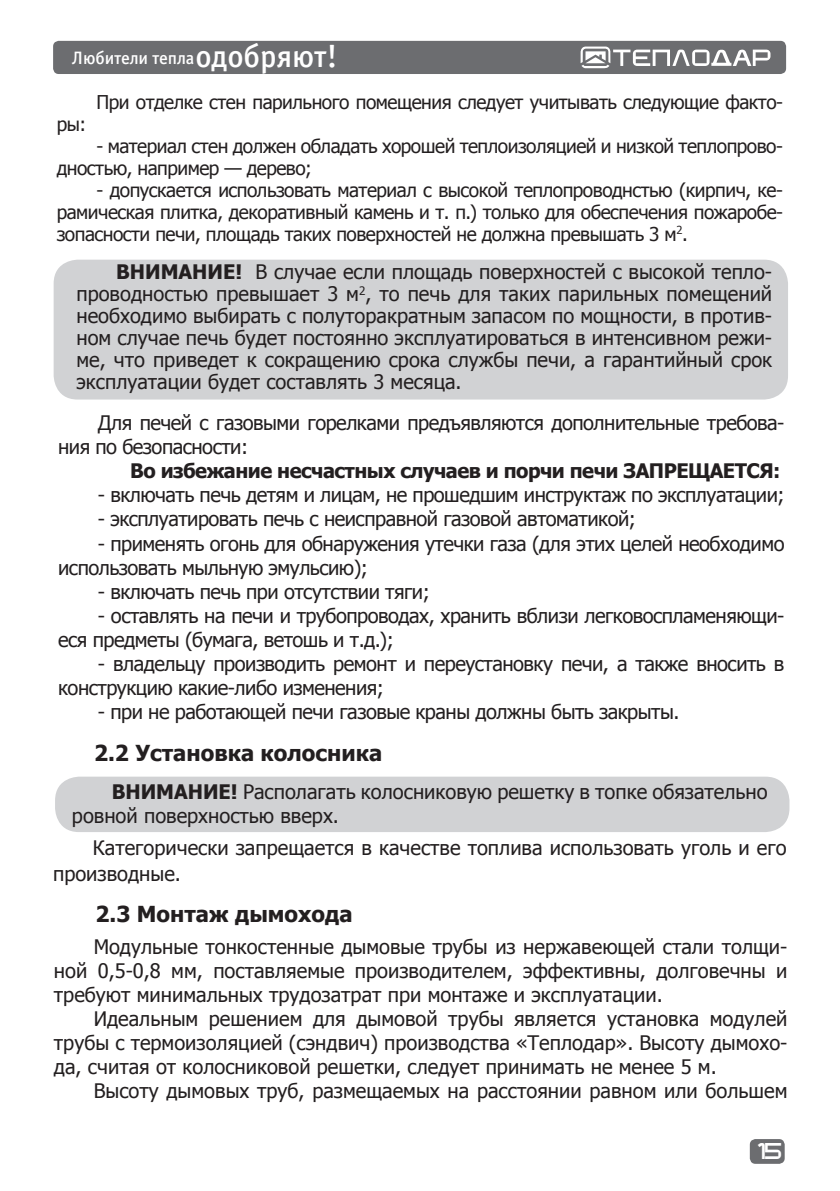
<style>
.page{position:relative;width:840px;height:1191px;background:#fff}
.page>*{position:absolute;margin:0;border:0;box-sizing:border-box;transform-origin:0 0}
.t1{font:700 22px "Tahoma";color:#231f20}
.t2{font:20px/24px "Tahoma";letter-spacing:-.025em;color:#231f20}
.t3{font:20px/24px "Tahoma";color:#231f20}
.t4{font:700 20px "Tahoma";letter-spacing:-.025em;color:#231f20}
.t5{font:19px/22px "Tahoma";letter-spacing:-.025em;color:#231f20}
.t6{font:18px "Officina Sans Medium C";letter-spacing:-.005em;color:#fff}
.t7{font:16px "teplodar";color:#fff}
.s1{font-size:32px}
.s2{font-weight:700}
</style>
<div class="page">
<div style="left:749px;top:1139px;width:35px;height:24px;background:#6c6d70;border-radius:6px"></div>
<div style="left:53px;top:41px;width:732px;height:33px;background:#6c6d70;border-radius:6px"></div>
<svg style="left:580px;top:46px;width:190px;height:22px"></svg>
<div style="left:54px;top:260px;width:733px;height:139px;background:#d1d2d4;border-radius:24px"></div>
<div style="left:55px;top:776px;width:734px;height:56px;background:#d1d2d4;border-radius:24px"></div>
<p class="t6" style="left:72px;top:48px;width:267px">Любители тепла<span class="s1">одобряют!</span></p>
<p class="t5" style="left:96px;top:90px;width:687px">При отделке стен парильного помещения следует учитывать следующие факто-</p>
<p class="t5" style="left:57px;top:112px;width:31px">ры:</p>
<p class="t5" style="left:57px;top:134px;width:727px;text-indent:40px">- материал стен должен обладать хорошей теплоизоляцией и низкой теплопрово&shy;дностью, например — дерево;</p>
<p class="t5" style="left:57px;top:178px;width:727px;text-align:justify;text-indent:40px">- допускается использовать материал с высокой теплопроводнстью (кирпич, ке&shy;рамическая плитка, декоративный камень и т. п.) только для обеспечения пожаробе&shy;зопасности печи, площадь таких поверхностей не должна превышать 3 м<sup>2</sup>.</p>
<p class="t2" style="left:76px;top:260px;width:697px;line-height:22px;text-align:justify;text-indent:40px"><span class="s2">ВНИМАНИЕ!</span> В случае если площадь поверхностей с высокой тепло&shy;проводностью превышает 3 м<sup>2</sup>, то печь для таких парильных помещений необходимо выбирать с полуторакратным запасом по мощности, в против&shy;ном случае печь будет постоянно эксплуатироваться в интенсивном режи&shy;ме, что приведет к сокращению срока службы печи, а гарантийный срок эксплуатации будет составлять 3 месяца.</p>
<p class="t2" style="left:58px;top:410px;width:727px;text-indent:40px">Для печей с газовыми горелками предъявляются дополнительные требова&shy;ния по безопасности:</p>
<p class="t4" style="left:130px;top:457px;width:651px">Во избежание несчастных случаев и порчи печи ЗАПРЕЩАЕТСЯ:</p>
<p class="t2" style="left:98px;top:482px;width:687px">- включать печь детям и лицам, не прошедшим инструктаж по эксплуатации;</p>
<p class="t2" style="left:98px;top:506px;width:539px">- эксплуатировать печь с неисправной газовой автоматикой;</p>
<p class="t2" style="left:58px;top:530px;width:727px;text-indent:40px">- применять огонь для обнаружения утечки газа (для этих целей необходимо использовать мыльную эмульсию);</p>
<p class="t2" style="left:98px;top:578px;width:333px">- включать печь при отсутствии тяги;</p>
<p class="t2" style="left:58px;top:602px;width:727px;text-indent:40px">- оставлять на печи и трубопроводах, хранить вблизи легковоспламеняющи&shy;еся предметы (бумага, ветошь и т.д.);</p>
<p class="t2" style="left:58px;top:650px;width:727px;text-indent:40px">- владельцу производить ремонт и переустановку печи, а также вносить в конструкцию какие-либо изменения;</p>
<p class="t2" style="left:98px;top:698px;width:582px">- при не работающей печи газовые краны должны быть закрыты.</p>
<p class="t1" style="left:94px;top:737px;width:289px">2.2 Установка колосника</p>
<p class="t3" style="left:72px;top:779px;width:697px;text-indent:40px"><span class="s2">ВНИМАНИЕ!</span> Располагать колосниковую решетку в топке обязательно ровной поверхностью вверх.</p>
<p class="t3" style="left:53px;top:834px;width:734px;line-height:26px;text-indent:40px">Категорически запрещается в качестве топлива использовать уголь и его производные.</p>
<p class="t1" style="left:95px;top:898px;width:258px">2.3 Монтаж дымохода</p>
<p class="t2" style="left:54px;top:933px;width:734px;text-align:justify;text-indent:40px">Модульные тонкостенные дымовые трубы из нержавеющей стали толщи&shy;ной 0,5-0,8 мм, поставляемые производителем, эффективны, долговечны и требуют минимальных трудозатрат при монтаже и эксплуатации.</p>
<p class="t2" style="left:54px;top:1005px;width:734px;text-align:justify;text-indent:40px">Идеальным решением для дымовой трубы является установка модулей трубы с термоизоляцией (сэндвич) производства «Теплодар». Высоту дымохо&shy;да, считая от колосниковой решетки, следует принимать не менее 5 м.</p>
<p class="t3" style="left:94px;top:1077px;width:695px">Высоту дымовых труб, размещаемых на расстоянии равном или большем</p>
<p class="t7" style="left:753px;top:1144px;width:29px">15</p>
</div>
